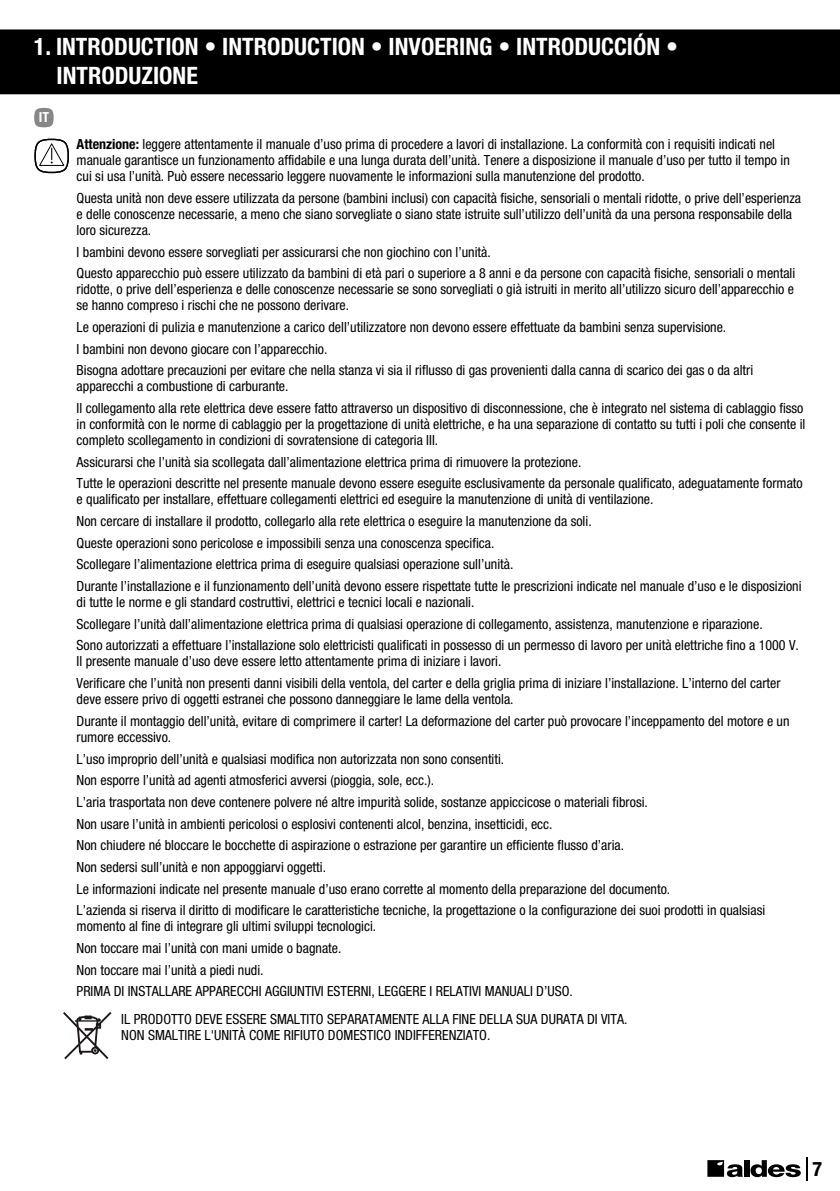
<style>
.page{position:relative;width:840px;height:1191px;background:#fff}
.page>*{position:absolute;margin:0;border:0;box-sizing:border-box;transform-origin:0 0}
.t1{font:700 condensed 24px/28.8px "Helvetica Neue LT Pro";color:#fff}
.t2{font:700 condensed 20px "Helvetica Neue LT Pro";color:#000}
.t3{font:condensed 14px/21.6px "Helvetica Neue LT Pro";color:#000}
.t4{font:700 condensed 14px "Helvetica Neue LT Std";color:#fff}
.s1{font-weight:700}
</style>
<div class="page">
<div style="left:743px;top:1160px;width:5px;height:16px;background:#000"></div>
<svg style="left:750px;top:1160px;width:51px;height:18px"></svg>
<svg style="left:707px;top:1160px;width:35px;height:17px"></svg>
<svg style="left:34px;top:108px;width:20px;height:19px"></svg>
<svg style="left:63px;top:1012px;width:48px;height:47px"></svg>
<svg style="left:34px;top:139px;width:35px;height:34px"></svg>
<div style="left:0;top:29px;width:839px;height:36px;background:#000"></div>
<div style="left:0;top:58px;width:839px;height:36px;background:#000"></div>
<h1 class="t1" style="left:56px;top:32px;width:622px;text-indent:-23px">1. INTRODUCTION • INTRODUCTION • INVOERING • INTRODUCCIÓN •<br>INTRODUZIONE</h1>
<p class="t4" style="left:15px;top:109px;width:36px">ES IT</p>
<p class="t3" style="left:77px;top:136px;width:714px;line-height:16px"><span class="s1">Attenzione:</span> leggere attentamente il manuale d’uso prima di procedere a lavori di installazione. La conformità con i requisiti indicati nel manuale garantisce un funzionamento affidabile e una lunga durata dell’unità. Tenere a disposizione il manuale d’uso per tutto il tempo in cui si usa l’unità. Può essere necessario leggere nuovamente le informazioni sulla manutenzione del prodotto.</p>
<p class="t3" style="left:77px;top:190px;width:725px;line-height:16px">Questa unità non deve essere utilizzata da persone (bambini inclusi) con capacità fisiche, sensoriali o mentali ridotte, o prive dell’esperienza e delle conoscenze necessarie, a meno che siano sorvegliate o siano state istruite sull’utilizzo dell’unità da una persona responsabile della loro sicurezza.</p>
<p class="t3" style="left:77px;top:241px;width:719px">I bambini devono essere sorvegliati per assicurarsi che non giochino con l’unità.<br>Questo apparecchio può essere utilizzato da bambini di età pari o superiore a 8 anni e da persone con capacità fisiche, sensoriali o mentali</p>
<p class="t3" style="left:77px;top:281px;width:718px;line-height:16px">ridotte, o prive dell’esperienza e delle conoscenze necessarie se sono sorvegliati o già istruiti in merito all’utilizzo sicuro dell’apparecchio e se hanno compreso i rischi che ne possono derivare.</p>
<p class="t3" style="left:77px;top:316px;width:677px">Le operazioni di pulizia e manutenzione a carico dell’utilizzatore non devono essere effettuate da bambini senza supervisione.<br>I bambini non devono giocare con l’apparecchio.<br>Bisogna adottare precauzioni per evitare che nella stanza vi sia il riflusso di gas provenienti dalla canna di scarico dei gas o da altri</p>
<p class="t3" style="left:77px;top:375px;width:728px">apparecchi a combustione di carburante.<br>Il collegamento alla rete elettrica deve essere fatto attraverso un dispositivo di disconnessione, che è integrato nel sistema di cablaggio fisso</p>
<p class="t3" style="left:77px;top:416px;width:730px;line-height:16px">in conformità con le norme di cablaggio per la progettazione di unità elettriche, e ha una separazione di contatto su tutti i poli che consente il completo scollegamento in condizioni di sovratensione di categoria III.</p>
<p class="t3" style="left:77px;top:451px;width:727px">Assicurarsi che l’unità sia scollegata dall’alimentazione elettrica prima di rimuovere la protezione.<br>Tutte le operazioni descritte nel presente manuale devono essere eseguite esclusivamente da personale qualificato, adeguatamente formato</p>
<p class="t3" style="left:77px;top:488px;width:726px">e qualificato per installare, effettuare collegamenti elettrici ed eseguire la manutenzione di unità di ventilazione.<br>Non cercare di installare il prodotto, collegarlo alla rete elettrica o eseguire la manutenzione da soli.<br>Queste operazioni sono pericolose e impossibili senza una conoscenza specifica.<br>Scollegare l’alimentazione elettrica prima di eseguire qualsiasi operazione sull’unità.<br>Durante l’installazione e il funzionamento dell’unità devono essere rispettate tutte le prescrizioni indicate nel manuale d’uso e le disposizioni</p>
<p class="t3" style="left:77px;top:591px;width:723px">di tutte le norme e gli standard costruttivi, elettrici e tecnici locali e nazionali.<br>Scollegare l’unità dall’alimentazione elettrica prima di qualsiasi operazione di collegamento, assistenza, manutenzione e riparazione.<br>Sono autorizzati a effettuare l’installazione solo elettricisti qualificati in possesso di un permesso di lavoro per unità elettriche fino a 1000 V.</p>
<p class="t3" style="left:77px;top:650px;width:705px">Il presente manuale d’uso deve essere letto attentamente prima di iniziare i lavori.<br>Verificare che l’unità non presenti danni visibili della ventola, del carter e della griglia prima di iniziare l’installazione. L’interno del carter</p>
<p class="t3" style="left:77px;top:688px;width:714px">deve essere privo di oggetti estranei che possono danneggiare le lame della ventola.<br>Durante il montaggio dell’unità, evitare di comprimere il carter! La deformazione del carter può provocare l’inceppamento del motore e un</p>
<p class="t3" style="left:77px;top:726px;width:689px">rumore eccessivo.<br>L’uso improprio dell’unità e qualsiasi modifica non autorizzata non sono consentiti.<br>Non esporre l’unità ad agenti atmosferici avversi (pioggia, sole, ecc.).<br>L’aria trasportata non deve contenere polvere né altre impurità solide, sostanze appiccicose o materiali fibrosi.<br>Non usare l’unità in ambienti pericolosi o esplosivi contenenti alcol, benzina, insetticidi, ecc.<br>Non chiudere né bloccare le bocchette di aspirazione o estrazione per garantire un efficiente flusso d’aria.<br>Non sedersi sull’unità e non appoggiarvi oggetti.<br>Le informazioni indicate nel presente manuale d’uso erano corrette al momento della preparazione del documento.<br>L’azienda si riserva il diritto di modificare le caratteristiche tecniche, la progettazione o la configurazione dei suoi prodotti in qualsiasi</p>
<p class="t3" style="left:77px;top:915px;width:497px">momento al fine di integrare gli ultimi sviluppi tecnologici.<br>Non toccare mai l’unità con mani umide o bagnate.<br>Non toccare mai l’unità a piedi nudi.<br>PRIMA DI INSTALLARE APPARECCHI AGGIUNTIVI ESTERNI, LEGGERE I RELATIVI MANUALI D’USO.</p>
<p class="t3" style="left:121px;top:1010px;width:507px;line-height:16px">IL PRODOTTO DEVE ESSERE SMALTITO SEPARATAMENTE ALLA FINE DELLA SUA DURATA DI VITA.<br>NON SMALTIRE L'UNITÀ COME RIFIUTO DOMESTICO INDIFFERENZIATO.</p>
<h2 class="t2" style="left:812px;top:1156px;width:11px">7</h2>
</div>
